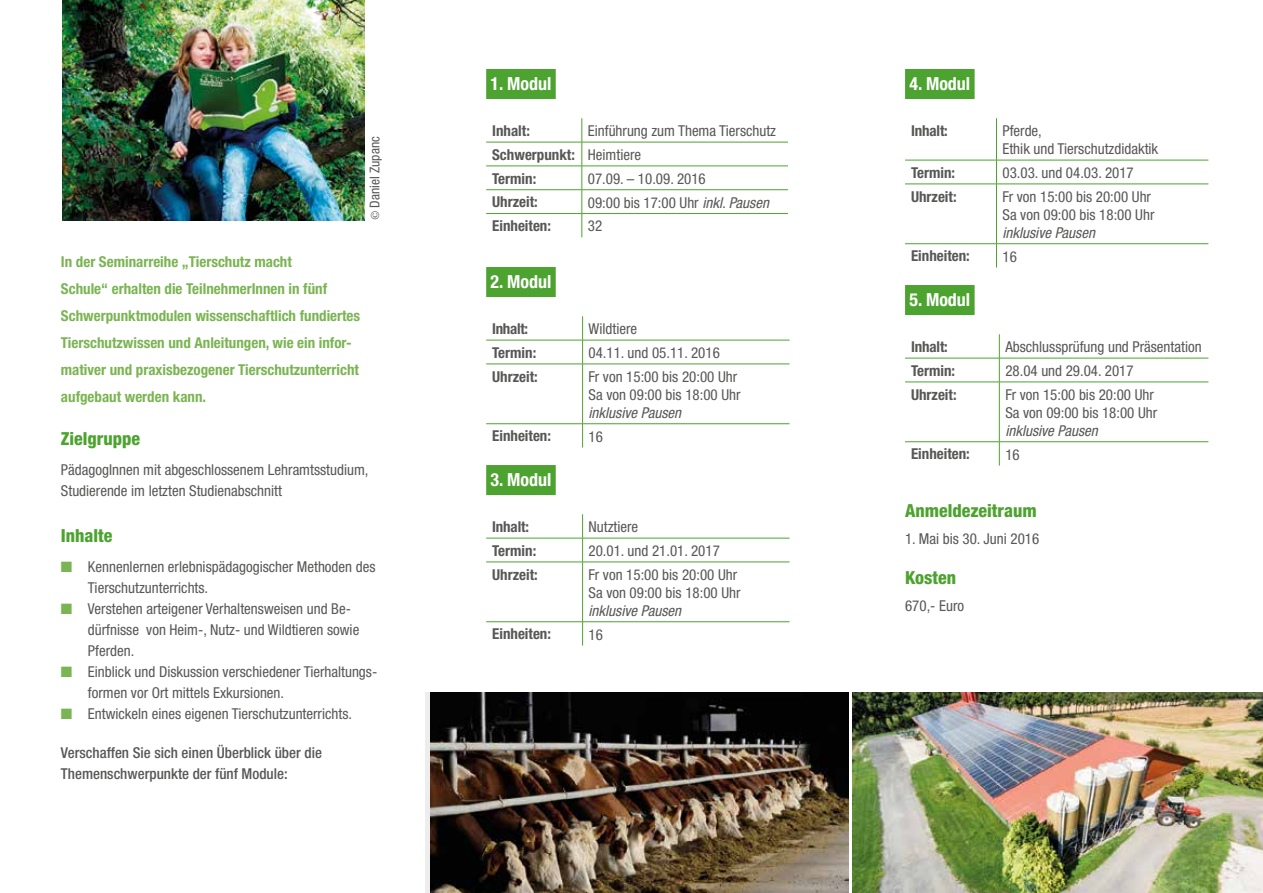
<style>
.page{position:relative;width:1263px;height:893px;background:#fff}
.page>*{position:absolute;margin:0;border:0;box-sizing:border-box;transform-origin:0 0}
.t1{font:800 condensed 18px "Helvetica Neue";color:#4da32f}
.t2{font:700 condensed 18px "Helvetica Neue";color:#fff}
.t3{font:condensed 15px/21px "Helvetica Neue";color:#575756}
.t4{font:700 condensed 15px/27px "Helvetica Neue";color:#7bb453}
.t5{font:700 condensed 15px "Helvetica Neue";color:#575756}
.t6{font:500 condensed 15px/21px "Helvetica Neue";color:#575756}
.t7{font:italic condensed 15px "Helvetica Neue";color:#575756}
.t8{font:condensed 13.5px "Helvetica Neue";color:#575756}
.s1{font-family:"Minion Pro";font-stretch:normal}
.s2{color:#7bb453}
.s3{font-weight:700}
.s4{font-style:italic}
</style>
<div class="page">
<img style="left:62px;top:0;width:302px;height:220px">
<div style="left:486px;top:69px;width:70px;height:30px;background:#4da32f"></div>
<div style="left:486px;top:267px;width:70px;height:30px;background:#4da32f"></div>
<div style="left:486px;top:465px;width:70px;height:30px;background:#4da32f"></div>
<hr style="left:486px;top:142px;width:96px;height:1px;background:#4da32f">
<hr style="left:582px;top:142px;width:206px;height:1px;background:#4da32f">
<hr style="left:486px;top:166px;width:96px;height:1px;background:#4da32f">
<hr style="left:582px;top:166px;width:206px;height:1px;background:#4da32f">
<hr style="left:486px;top:189px;width:96px;height:1px;background:#4da32f">
<hr style="left:582px;top:189px;width:206px;height:1px;background:#4da32f">
<hr style="left:486px;top:213px;width:96px;height:1px;background:#4da32f">
<hr style="left:582px;top:213px;width:206px;height:1px;background:#4da32f">
<svg style="left:582px;top:118px;width:1px;height:119px"></svg>
<hr style="left:486px;top:340px;width:97px;height:1px;background:#4da32f">
<hr style="left:583px;top:340px;width:206px;height:1px;background:#4da32f">
<svg style="left:582px;top:316px;width:1px;height:48px"></svg>
<hr style="left:486px;top:364px;width:97px;height:1px;background:#4da32f">
<hr style="left:583px;top:364px;width:206px;height:1px;background:#4da32f">
<hr style="left:582px;top:364px;width:1px;height:60px;background:#4da32f">
<hr style="left:486px;top:423px;width:97px;height:1px;background:#4da32f">
<hr style="left:583px;top:423px;width:206px;height:1px;background:#4da32f">
<svg style="left:582px;top:424px;width:1px;height:24px"></svg>
<hr style="left:486px;top:538px;width:97px;height:1px;background:#4da32f">
<hr style="left:583px;top:538px;width:206px;height:1px;background:#4da32f">
<svg style="left:582px;top:514px;width:1px;height:48px"></svg>
<hr style="left:486px;top:562px;width:97px;height:1px;background:#4da32f">
<hr style="left:583px;top:562px;width:206px;height:1px;background:#4da32f">
<hr style="left:582px;top:562px;width:1px;height:60px;background:#4da32f">
<hr style="left:486px;top:621px;width:97px;height:1px;background:#4da32f">
<hr style="left:583px;top:621px;width:206px;height:1px;background:#4da32f">
<svg style="left:582px;top:622px;width:1px;height:24px"></svg>
<div style="left:905px;top:69px;width:69px;height:30px;background:#4da32f"></div>
<div style="left:905px;top:285px;width:69px;height:30px;background:#4da32f"></div>
<hr style="left:996px;top:118px;width:1px;height:42px;background:#4da32f">
<hr style="left:905px;top:160px;width:91px;height:1px;background:#4da32f">
<hr style="left:996px;top:160px;width:212px;height:1px;background:#4da32f">
<svg style="left:996px;top:160px;width:1px;height:24px"></svg>
<hr style="left:905px;top:184px;width:91px;height:1px;background:#4da32f">
<hr style="left:996px;top:184px;width:212px;height:1px;background:#4da32f">
<hr style="left:996px;top:184px;width:1px;height:60px;background:#4da32f">
<hr style="left:905px;top:243px;width:91px;height:1px;background:#4da32f">
<hr style="left:996px;top:243px;width:212px;height:1px;background:#4da32f">
<svg style="left:996px;top:244px;width:1px;height:24px"></svg>
<hr style="left:905px;top:358px;width:94px;height:1px;background:#4da32f">
<hr style="left:999px;top:358px;width:209px;height:1px;background:#4da32f">
<svg style="left:999px;top:334px;width:1px;height:48px"></svg>
<hr style="left:905px;top:382px;width:94px;height:1px;background:#4da32f">
<hr style="left:999px;top:382px;width:209px;height:1px;background:#4da32f">
<hr style="left:999px;top:382px;width:1px;height:60px;background:#4da32f">
<hr style="left:905px;top:441px;width:94px;height:1px;background:#4da32f">
<hr style="left:999px;top:441px;width:209px;height:1px;background:#4da32f">
<svg style="left:999px;top:442px;width:1px;height:24px"></svg>
<img style="left:431px;top:692px;width:418px;height:201px">
<img style="left:852px;top:692px;width:411px;height:201px">
<p class="t8" style="left:367px;top:220px;width:85px;rotate:-90deg"><span class="s1">©</span> Daniel Zupanc</p>
<p class="t4" style="left:61px;top:248px;width:301px">In der Seminarreihe „Tierschutz macht<br>Schule“ erhalten die TeilnehmerInnen in fünf Schwerpunktmodulen wissenschaftlich fundiertes Tierschutzwissen und Anleitungen, wie ein infor&shy;mativer und praxisbezogener Tierschutzunterricht aufgebaut werden kann.</p>
<p class="t1" style="left:61px;top:427px;width:81px">Zielgruppe</p>
<p class="t3" style="left:61px;top:459px;width:309px">PädagogInnen mit abgeschlossenem Lehramtsstudium,<br>Studierende im letzten Studienabschnitt</p>
<p class="t1" style="left:61px;top:524px;width:53px">Inhalte</p>
<p class="t3" style="left:88px;top:556px;width:289px;text-indent:-27px"><span class="s2">■</span> Kennenlernen erlebnispädagogischer Methoden des<br>Tierschutzunterrichts.</p>
<p class="t3" style="left:88px;top:598px;width:273px;text-indent:-27px"><span class="s2">■</span> Verstehen arteigener Verhaltensweisen und Be&shy;dürfnisse von Heim-, Nutz- und Wildtieren sowie<br>Pferden.</p>
<p class="t3" style="left:88px;top:661px;width:291px;text-indent:-27px"><span class="s2">■</span> Einblick und Diskussion verschiedener Tierhaltungs&shy;formen vor Ort mittels Exkursionen.</p>
<p class="t3" style="left:61px;top:703px;width:293px"><span class="s2">■</span> Entwickeln eines eigenen Tierschutzunterrichts.</p>
<p class="t6" style="left:61px;top:742px;width:262px">Verschaffen Sie sich einen Überblick über die<br>Themenschwerpunkte der fünf Module:</p>
<p class="t2" style="left:490px;top:73px;width:62px">1. Modul</p>
<p class="t5" style="left:492px;top:121px;width:39px">Inhalt:</p>
<p class="t3" style="left:492px;top:119px;width:285px;line-height:23.7px;text-indent:96px">Einführung zum Thema Tierschutz<br><span class="s3">Schwerpunkt:</span> Heimtiere<br><span class="s3">Termin:</span></p>
<p class="t3" style="left:588px;top:168px;width:119px">07.09. – 10.09. 2016</p>
<p class="t5" style="left:492px;top:193px;width:47px">Uhrzeit:</p>
<p class="t3" style="left:588px;top:192px;width:183px">09:00 bis 17:00 Uhr <span class="s4">inkl. Pausen</span></p>
<p class="t5" style="left:492px;top:217px;width:60px">Einheiten:</p>
<p class="t3" style="left:588px;top:215px;width:16px">32</p>
<p class="t2" style="left:490px;top:271px;width:62px">2. Modul</p>
<p class="t5" style="left:492px;top:319px;width:37px">Inhalt:</p>
<p class="t3" style="left:589px;top:318px;width:50px">Wildtiere</p>
<p class="t5" style="left:492px;top:343px;width:46px">Termin:</p>
<p class="t3" style="left:589px;top:342px;width:133px">04.11. und 05.11. 2016</p>
<p class="t5" style="left:492px;top:367px;width:47px">Uhrzeit:</p>
<p class="t3" style="left:589px;top:367px;width:153px;line-height:18px">Fr von 15:00 bis 20:00 Uhr<br>Sa von 09:00 bis 18:00 Uhr</p>
<p class="t7" style="left:589px;top:404px;width:94px">inklusive Pausen</p>
<p class="t5" style="left:492px;top:427px;width:60px">Einheiten:</p>
<p class="t3" style="left:589px;top:426px;width:16px">16</p>
<p class="t2" style="left:490px;top:469px;width:62px">3. Modul</p>
<p class="t5" style="left:492px;top:517px;width:38px">Inhalt:</p>
<p class="t3" style="left:589px;top:516px;width:51px">Nutztiere</p>
<p class="t5" style="left:492px;top:541px;width:46px">Termin:</p>
<p class="t3" style="left:589px;top:540px;width:133px">20.01. und 21.01. 2017</p>
<p class="t5" style="left:492px;top:565px;width:47px">Uhrzeit:</p>
<p class="t3" style="left:589px;top:565px;width:153px;line-height:18px">Fr von 15:00 bis 20:00 Uhr<br>Sa von 09:00 bis 18:00 Uhr</p>
<p class="t7" style="left:589px;top:602px;width:94px">inklusive Pausen</p>
<p class="t5" style="left:492px;top:625px;width:60px">Einheiten:</p>
<p class="t3" style="left:589px;top:624px;width:16px">16</p>
<p class="t2" style="left:909px;top:73px;width:62px">4. Modul</p>
<p class="t5" style="left:911px;top:121px;width:38px">Inhalt:</p>
<p class="t3" style="left:1002px;top:122px;width:157px;line-height:18px">Pferde,<br>Ethik und Tierschutzdidaktik</p>
<p class="t5" style="left:911px;top:163px;width:46px">Termin:</p>
<p class="t3" style="left:1002px;top:162px;width:133px">03.03. und 04.03. 2017</p>
<p class="t5" style="left:911px;top:187px;width:47px">Uhrzeit:</p>
<p class="t3" style="left:1002px;top:187px;width:153px;line-height:18px">Fr von 15:00 bis 20:00 Uhr<br>Sa von 09:00 bis 18:00 Uhr</p>
<p class="t7" style="left:1002px;top:224px;width:94px">inklusive Pausen</p>
<p class="t5" style="left:911px;top:247px;width:60px">Einheiten:</p>
<p class="t3" style="left:1002px;top:246px;width:16px">16</p>
<p class="t2" style="left:909px;top:289px;width:62px">5. Modul</p>
<p class="t5" style="left:911px;top:337px;width:38px">Inhalt:</p>
<p class="t3" style="left:1005px;top:336px;width:198px">Abschlussprüfung und Präsentation</p>
<p class="t5" style="left:911px;top:361px;width:46px">Termin:</p>
<p class="t3" style="left:1005px;top:360px;width:130px">28.04 und 29.04. 2017</p>
<p class="t5" style="left:911px;top:385px;width:47px">Uhrzeit:</p>
<p class="t3" style="left:1005px;top:385px;width:153px;line-height:18px">Fr von 15:00 bis 20:00 Uhr<br>Sa von 09:00 bis 18:00 Uhr</p>
<p class="t7" style="left:1005px;top:422px;width:94px">inklusive Pausen</p>
<p class="t5" style="left:911px;top:445px;width:60px">Einheiten:</p>
<p class="t3" style="left:1005px;top:444px;width:16px">16</p>
<p class="t1" style="left:905px;top:500px;width:133px">Anmeldezeitraum</p>
<p class="t3" style="left:905px;top:528px;width:136px">1. Mai bis 30. Juni 2016</p>
<p class="t1" style="left:905px;top:566px;width:53px">Kosten</p>
<p class="t3" style="left:905px;top:595px;width:61px">670,- Euro</p>
</div>
